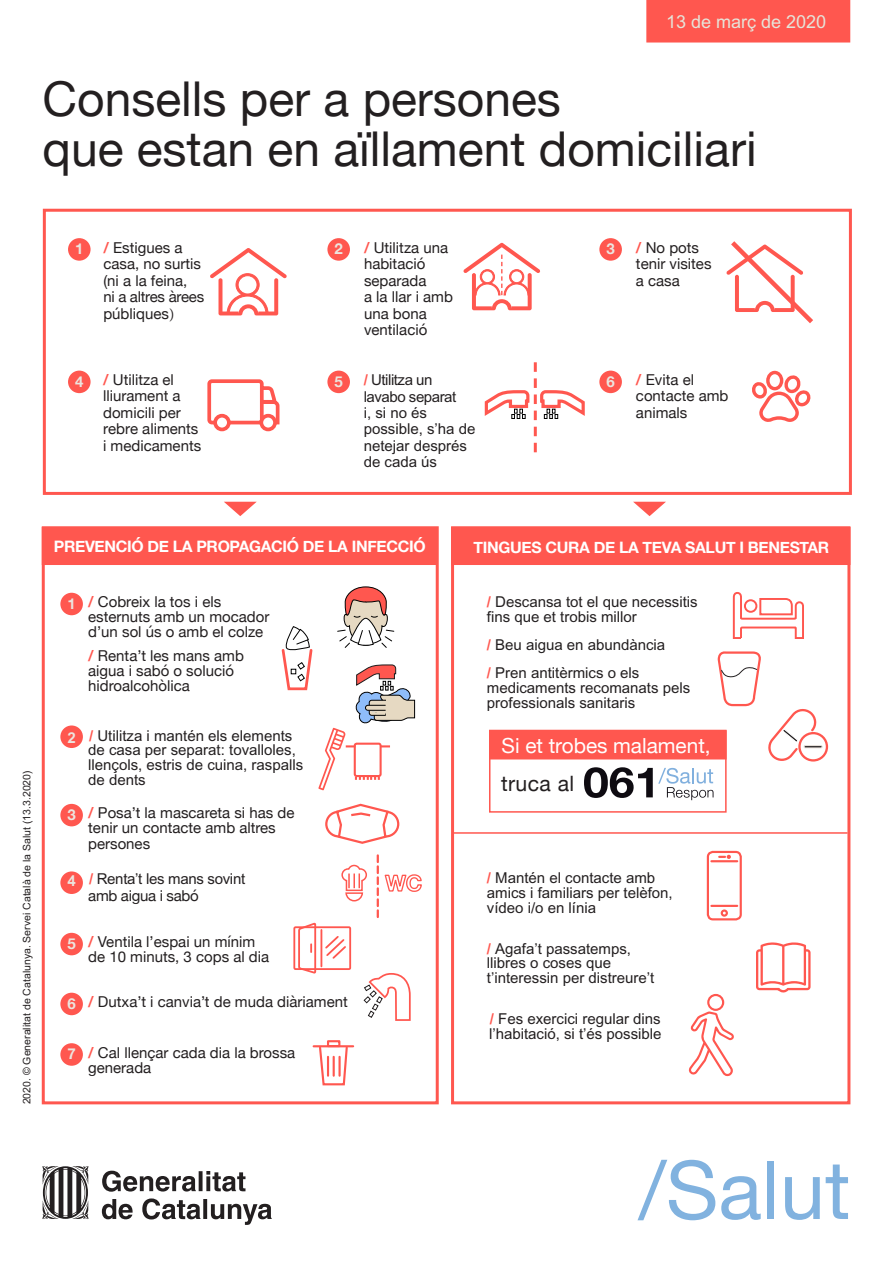
<style>
.page{position:relative;width:893px;height:1263px;background:#fff}
.page>*{position:absolute;margin:0;border:0;box-sizing:border-box;transform-origin:0 0}
.t1{font:81px "Helvetica Neue";color:#81b2df}
.t2{font:48px/49.9px "Helvetica Neue";color:#231f20}
.t3{font:21.15px "Helvetica Neue";letter-spacing:.02em;color:#231f20}
.t4{font:20.85px "Helvetica Neue";color:#fff}
.t5{font:18px "Arial";color:#e6e4d9}
.t6{font:700 15.75px "Helvetica Neue";letter-spacing:-.02em;color:#fff}
.t7{font:15px/16.5px "Helvetica Neue";color:#231f20}
.t8{font:15px/15px "Arial";color:#231f20}
.t9{font:15px/17px "Arial";letter-spacing:-.02em;color:#231f20}
.t10{font:700 15px "Helvetica Neue";color:#ece5df}
.t11{font:700 15px "Arial";color:#ece5df}
.t12{font:10.5px "Arial";color:#231f20}
.s1{font-weight:700;color:#ff574f}
.s2{font-family:"Minion Pro"}
.s3{font-family:"Helvetica Neue"}
</style>
<div class="page">
<div style="left:647px;top:1px;width:202px;height:41px;background:#ff574f"></div>
<div style="left:646px;top:0;width:204px;height:43px;border:2px solid #ff574f"></div>
<svg style="left:768px;top:709px;width:60px;height:52px"></svg>
<div style="left:804px;top:745px;width:18px;height:3px;border:1px solid #ece5df"></div>
<svg style="left:717px;top:651px;width:44px;height:56px"></svg>
<svg style="left:102px;top:1170px;width:170px;height:55px"></svg>
<svg style="left:42px;top:1166px;width:46px;height:53px"></svg>
<div style="left:43px;top:209px;width:809px;height:286px;border:3px solid #ff574f"></div>
<div style="left:68px;top:238px;width:23px;height:23px;background:#ff574f;border-radius:50%"></div>
<div style="left:60px;top:593px;width:23px;height:22px;background:#ff574f;border-radius:50%"></div>
<div style="left:60px;top:993px;width:23px;height:22px;background:#ff574f;border-radius:50%"></div>
<div style="left:60px;top:1043px;width:23px;height:23px;background:#ff574f;border-radius:50%"></div>
<div style="left:68px;top:371px;width:23px;height:22px;background:#ff574f;border-radius:50%"></div>
<div style="left:327px;top:371px;width:23px;height:22px;background:#ff574f;border-radius:50%"></div>
<div style="left:599px;top:371px;width:23px;height:22px;background:#ff574f;border-radius:50%"></div>
<div style="left:327px;top:238px;width:23px;height:23px;background:#ff574f;border-radius:50%"></div>
<div style="left:60px;top:725px;width:23px;height:23px;background:#ff574f;border-radius:50%"></div>
<div style="left:60px;top:804px;width:23px;height:22px;background:#ff574f;border-radius:50%"></div>
<div style="left:60px;top:871px;width:23px;height:23px;background:#ff574f;border-radius:50%"></div>
<div style="left:599px;top:238px;width:23px;height:23px;background:#ff574f;border-radius:50%"></div>
<svg style="left:210px;top:248px;width:77px;height:67px"></svg>
<svg style="left:463px;top:243px;width:77px;height:67px"></svg>
<svg style="left:224px;top:502px;width:33px;height:14px"></svg>
<svg style="left:633px;top:502px;width:33px;height:14px"></svg>
<div style="left:42px;top:526px;width:397px;height:578px;border:3px solid #ff574f"></div>
<div style="left:451px;top:526px;width:399px;height:578px;border:3px solid #ff574f"></div>
<div style="left:42px;top:527px;width:395px;height:38px;background:#ff574f"></div>
<div style="left:451px;top:527px;width:399px;height:38px;background:#ff574f"></div>
<svg style="left:726px;top:241px;width:87px;height:82px"></svg>
<hr style="left:452px;top:832px;width:396px;height:2px;background:#ff574f">
<svg style="left:732px;top:592px;width:72px;height:47px"></svg>
<svg style="left:207px;top:379px;width:73px;height:47px"></svg>
<div style="left:215px;top:416px;width:14px;height:13px;background:#fff;border-radius:50%"></div>
<div style="left:213px;top:414px;width:18px;height:17px;border:4px solid #ff574f;border-radius:50%"></div>
<div style="left:261px;top:416px;width:14px;height:13px;background:#fff;border-radius:50%"></div>
<div style="left:259px;top:414px;width:18px;height:17px;border:4px solid #ff574f;border-radius:50%"></div>
<svg style="left:752px;top:371px;width:59px;height:51px"></svg>
<svg style="left:484px;top:362px;width:101px;height:90px"></svg>
<svg style="left:364px;top:973px;width:47px;height:48px"></svg>
<div style="left:60px;top:933px;width:23px;height:22px;background:#ff574f;border-radius:50%"></div>
<div style="left:293px;top:926px;width:58px;height:44px;border:2px solid #ff574f"></div>
<hr style="left:320px;top:930px;width:2px;height:36px;background:#ff574f">
<svg style="left:325px;top:936px;width:21px;height:23px"></svg>
<svg style="left:297px;top:922px;width:20px;height:51px"></svg>
<svg style="left:341px;top:864px;width:26px;height:38px"></svg>
<svg style="left:377px;top:855px;width:45px;height:62px"></svg>
<svg style="left:281px;top:587px;width:134px;height:203px"></svg>
<hr style="left:314px;top:1045px;width:39px;height:2px;background:#ff574f">
<div style="left:327px;top:1040px;width:13px;height:7px;border:2px solid #ff574f"></div>
<svg style="left:318px;top:1045px;width:31px;height:41px"></svg>
<hr style="left:338px;top:1057px;width:3px;height:19px;background:#ff574f">
<svg style="left:756px;top:942px;width:55px;height:50px"></svg>
<svg style="left:689px;top:994px;width:45px;height:82px"></svg>
<div style="left:707px;top:851px;width:35px;height:69px;border:2px solid #ff574f;border-radius:5px"></div>
<hr style="left:711px;top:860px;width:26px;height:2px;background:#ff574f">
<hr style="left:711px;top:905px;width:26px;height:2px;background:#ff574f">
<div style="left:721px;top:909px;width:7px;height:8px;border:2px solid #ff574f;border-radius:50%"></div>
<svg style="left:719px;top:855px;width:12px;height:4px"></svg>
<svg style="left:325px;top:803px;width:75px;height:41px"></svg>
<div style="left:489px;top:730px;width:238px;height:83px;border:2px solid #ff574f"></div>
<div style="left:489px;top:730px;width:238px;height:29px;background:#ff574f"></div>
<svg style="left:584px;top:767px;width:129px;height:33px"></svg>
<p class="t5" style="left:666px;top:11px;width:162px">13 de març de 2020</p>
<p class="t2" style="left:43px;top:77px;width:716px">Consells per a persones<br>que estan en aïllament domiciliari</p>
<p class="t10" style="left:75px;top:237px;width:10px">1</p>
<p class="t7" style="left:103px;top:240px;width:81px"><span class="s1">/</span> Estigues a</p>
<p class="t10" style="left:334px;top:237px;width:10px">2</p>
<p class="t7" style="left:103px;top:256px;width:102px">casa, no surtis (ni a la feina,<br>ni a altres àrees públiques<span class="s2">)</span></p>
<p class="t7" style="left:364px;top:240px;width:90px"><span class="s1">/</span> Utilitza una habitació separada<br>a la llar i amb una bona ventilació</p>
<p class="t10" style="left:606px;top:237px;width:10px">3</p>
<p class="t7" style="left:636px;top:240px;width:77px"><span class="s1">/</span> No pots tenir visites a casa</p>
<p class="t7" style="left:103px;top:373px;width:100px"><span class="s1">/</span> Utilitza el lliurament a domicili per rebre aliments i medicaments</p>
<p class="t8" style="left:364px;top:372px;width:113px;line-height:16.5px"><span class="s1">/</span> Utilitza un lavabo separat<br>i, si no és possible, s’ha de netejar després de cada ús</p>
<p class="t7" style="left:636px;top:373px;width:94px"><span class="s1">/</span> Evita el contacte amb animals</p>
<p class="t10" style="left:75px;top:370px;width:10px">4</p>
<p class="t10" style="left:334px;top:370px;width:10px">5</p>
<p class="t10" style="left:606px;top:370px;width:10px">6</p>
<p class="t12" style="left:21px;top:1104px;width:335px;rotate:-90deg">2020. © Generalitat de Catalunya. Servei Català de la Salut (13.3.2020)</p>
<p class="t6" style="left:54px;top:534px;width:373px">PREVENCIÓ DE LA PROPAGACIÓ DE LA INFECCIÓ</p>
<p class="t6" style="left:474px;top:535px;width:357px">TINGUES CURA DE LA TEVA SALUT I BENESTAR</p>
<p class="t10" style="left:67px;top:592px;width:10px">1</p>
<p class="t7" style="left:88px;top:595px;width:183px;line-height:14.9px"><span class="s1">/</span> Cobreix la tos i els esternuts amb un mocador d’un sol ús o amb el colze</p>
<p class="t7" style="left:88px;top:649px;width:157px;line-height:15px"><span class="s1">/</span> Renta’t les mans amb aigua i sabó o solució hidroalcohòlica</p>
<p class="t11" style="left:67px;top:729px;width:10px">2</p>
<p class="t8" style="left:88px;top:729px;width:217px;line-height:14.5px"><span class="s1">/</span> Utilitza i mantén els elements de casa per separat: tovalloles, llençols, estris de cuina, raspalls de dents</p>
<p class="t10" style="left:67px;top:803px;width:10px">3</p>
<p class="t7" style="left:88px;top:806px;width:208px;line-height:15px"><span class="s1">/</span> Posa’t la mascareta si has de tenir un contacte amb altres persones</p>
<p class="t11" style="left:67px;top:871px;width:10px">4</p>
<p class="t9" style="left:88px;top:871px;width:158px"><span class="s1">/</span> Renta’t les mans sovint <span class="s3">amb aigua i sabó</span></p>
<p class="t10" style="left:67px;top:932px;width:10px">5</p>
<p class="t7" style="left:88px;top:935px;width:182px;line-height:15px"><span class="s1">/</span> Ventila l’espai un mínim de 10 minuts, 3 cops al dia</p>
<p class="t10" style="left:67px;top:992px;width:10px">6</p>
<p class="t10" style="left:67px;top:1042px;width:10px">7</p>
<p class="t7" style="left:88px;top:994px;width:261px"><span class="s1">/</span> Dutxa’t i canvia’t de muda diàriament</p>
<p class="t7" style="left:88px;top:1046px;width:208px;line-height:15px"><span class="s1">/</span> Cal llençar cada dia la brossa generada</p>
<p class="t8" style="left:487px;top:595px;width:212px"><span class="s1">/</span> Descansa tot el que necessitis fins que et trobis millor</p>
<p class="t8" style="left:487px;top:631px;width:180px;line-height:27.8px"><span class="s1">/</span> Beu aigua en abundància <span class="s1">/</span> Pren antitèrmics o els</p>
<p class="t8" style="left:487px;top:680px;width:205px">medicaments recomanats pels professionals sanitaris</p>
<p class="t4" style="left:502px;top:730px;width:211px">Si et trobes malament,</p>
<p class="t3" style="left:501px;top:768px;width:75px">truca al</p>
<p class="t8" style="left:487px;top:870px;width:187px"><span class="s1">/</span> Mantén el contacte amb amics i familiars per telèfon, vídeo i/o en línia</p>
<p class="t8" style="left:487px;top:941px;width:169px"><span class="s1">/</span> Agafa’t passatemps, llibres o coses que t’interessin per distreure’t</p>
<p class="t8" style="left:489px;top:1011px;width:174px"><span class="s1">/</span> Fes exercici regular dins l’habitació, si t’és possible</p>
<p class="t1" style="left:639px;top:1132px;width:213px">/Salut</p>
</div>
